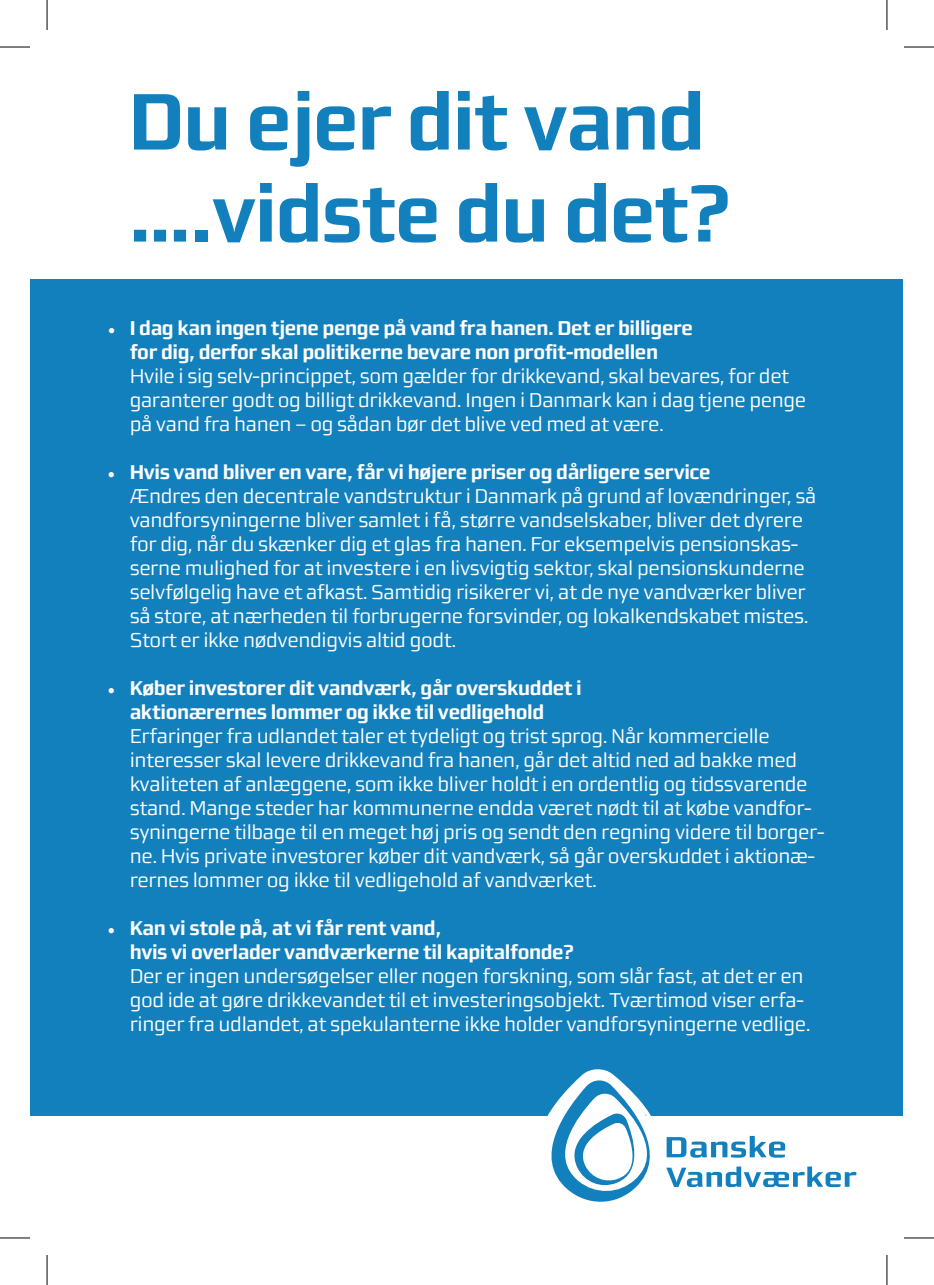
<style>
.page{position:relative;width:934px;height:1285px;background:#fff}
.page>*{position:absolute;margin:0;border:0;box-sizing:border-box;transform-origin:0 0}
.t1{font:700 80px/92px "Morgan Sn Office";letter-spacing:-.02em;color:#1280bd}
.t2{font:20px/24px "Morgan Sn Office";letter-spacing:-.02em;color:#fff}
.t3{font:700 20px/24px "Morgan Sn Office";letter-spacing:-.02em;color:#fff}
.s1{font-family:"Minion Pro";font-weight:400}
.s2{font-family:"Minion Pro"}
.s3{font-weight:700}
</style>
<div class="page">
<div style="left:30px;top:279px;width:872px;height:837px;background:#1280bd"></div>
<svg style="left:547px;top:1069px;width:308px;height:133px"></svg>
<hr style="left:0;top:47px;width:30px;height:1px;background:#000">
<hr style="left:903px;top:47px;width:30px;height:1px;background:#000">
<hr style="left:0;top:1237px;width:30px;height:1px;background:#000">
<hr style="left:903px;top:1237px;width:30px;height:1px;background:#000">
<hr style="left:47px;top:0;width:1px;height:30px;background:#000">
<hr style="left:47px;top:1255px;width:1px;height:30px;background:#000">
<hr style="left:886px;top:0;width:1px;height:30px;background:#000">
<hr style="left:886px;top:1255px;width:1px;height:30px;background:#000">
<h1 class="t1" style="left:128px;top:75px;width:603px">Du ejer dit vand ….vidste du det?</h1>
<p class="t3" style="left:130px;top:315px;width:564px;text-indent:-22px"><span class="s1">•</span> I dag kan ingen tjene penge på vand fra hanen. Det er billigere for dig, derfor skal politikerne bevare non profit-modellen</p>
<p class="t2" style="left:130px;top:363px;width:677px">Hvile i sig selv-princippet, som gælder for drikkevand, skal bevares, for det garanterer godt og billigt drikkevand. Ingen i Danmark kan i dag tjene penge på vand fra hanen – og sådan bør det blive ved med at være.</p>
<p class="t2" style="left:130px;top:459px;width:688px;text-indent:-22px"><span class="s2">•</span> <span class="s3">Hvis vand bliver en vare, får vi højere priser og dårligere service<br></span>Ændres den decentrale vandstruktur i Danmark på grund af lovændringer, så vandforsyningerne bliver samlet i få, større vandselskaber, bliver det dyrere for dig, når du skænker dig et glas fra hanen. For eksempelvis pensionskas&shy;serne mulighed for at investere i en livsvigtig sektor, skal pensionskunderne selvfølgelig have et afkast. Samtidig risikerer vi, at de nye vandværker bliver så store, at nærheden til forbrugerne forsvinder, og lokalkendskabet mistes.<br>Stort er ikke nødvendigvis altid godt.</p>
<p class="t3" style="left:130px;top:675px;width:453px;text-indent:-22px"><span class="s1">•</span> Køber investorer dit vandværk, går overskuddet i aktionærernes lommer og ikke til vedligehold</p>
<p class="t2" style="left:130px;top:723px;width:696px">Erfaringer fra udlandet taler et tydeligt og trist sprog. Når kommercielle interesser skal levere drikkevand fra hanen, går det altid ned ad bakke med kvaliteten af anlæggene, som ikke bliver holdt i en ordentlig og tidssvarende stand. Mange steder har kommunerne endda været nødt til at købe vandfor&shy;syningerne tilbage til en meget høj pris og sendt den regning videre til borger&shy;ne. Hvis private investorer køber dit vandværk, så går overskuddet i aktionæ&shy;rernes lommer og ikke til vedligehold af vandværket.</p>
<p class="t3" style="left:130px;top:915px;width:445px;text-indent:-22px"><span class="s1">•</span> Kan vi stole på, at vi får rent vand,<br>hvis vi overlader vandværkerne til kapitalfonde?</p>
<p class="t2" style="left:130px;top:963px;width:682px">Der er ingen undersøgelser eller nogen forskning, som slår fast, at det er en god ide at gøre drikkevandet til et investeringsobjekt. Tværtimod viser erfa&shy;ringer fra udlandet, at spekulanterne ikke holder vandforsyningerne vedlige.</p>
</div>
